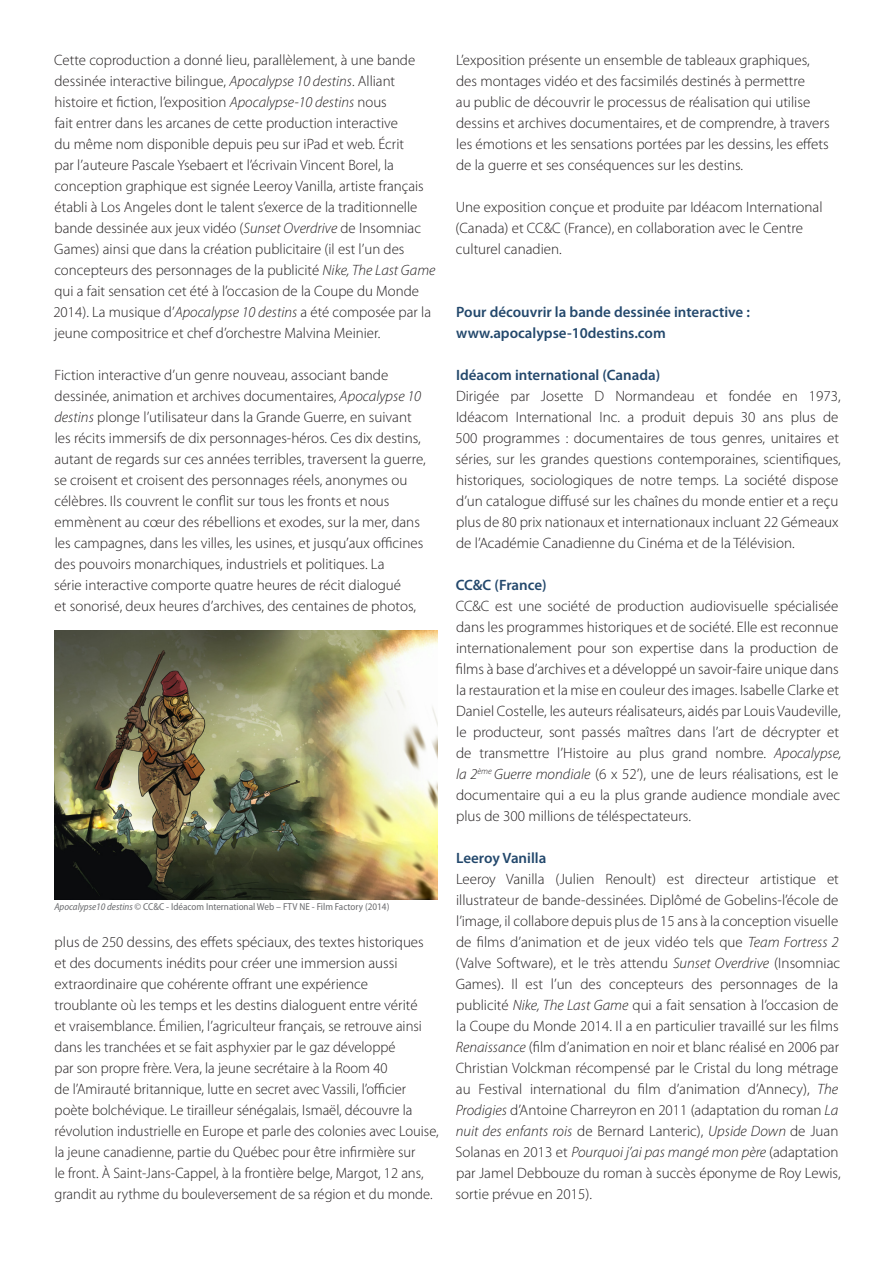
<style>
.page{position:relative;width:893px;height:1263px;background:#fff}
.page>*{position:absolute;margin:0;border:0;box-sizing:border-box;transform-origin:0 0}
.t1{font:300 15px/21px "Myriad Pro";color:#231f20}
.t2{font:600 15px/21px "Myriad Pro";color:#23486c}
.t3{font:semi-condensed 10.05px "Myriad Pro";color:#6c6d70}
.s1{font-style:italic}
</style>
<div class="page">
<img style="left:54px;top:631px;width:383px;height:269px">
<p class="t1" style="left:53px;top:50px;width:383px">Cette coproduction a donné lieu, parallèlement, à une bande dessinée interactive bilingue, <span class="s1">Apocalypse 10 destins</span>. Alliant histoire et fiction, l’exposition <span class="s1">Apocalypse-10 destins</span> nous<br>fait entrer dans les arcanes de cette production interactive<br>du même nom disponible depuis peu sur iPad et web. Écrit<br>par l’auteure Pascale Ysebaert et l’écrivain Vincent Borel, la conception graphique est signée Leeroy Vanilla, artiste français établi à Los Angeles dont le talent s’exerce de la traditionnelle bande dessinée aux jeux vidéo (<span class="s1">Sunset Overdrive</span> de Insomniac Games) ainsi que dans la création publicitaire (il est l’un des concepteurs des personnages de la publicité <span class="s1">Nike, The Last Game </span>qui a fait sensation cet été à l’occasion de la Coupe du Monde 2014). La musique d’<span class="s1">Apocalypse 10 destins</span> a été composée par la jeune compositrice et chef d’orchestre Malvina Meinier.</p>
<p class="t1" style="left:54px;top:365px;width:373px">Fiction interactive d’un genre nouveau, associant bande dessinée, animation et archives documentaires, <span class="s1">Apocalypse 10 destins</span> plonge l’utilisateur dans la Grande Guerre, en suivant les récits immersifs de dix personnages-héros. Ces dix destins, autant de regards sur ces années terribles, traversent la guerre, se croisent et croisent des personnages réels, anonymes ou célèbres. Ils couvrent le conflit sur tous les fronts et nous emmènent au cœur des rébellions et exodes, sur la mer, dans les campagnes, dans les villes, les usines, et jusqu’aux officines des pouvoirs monarchiques, industriels et politiques. La<br>série interactive comporte quatre heures de récit dialogué<br>et sonorisé, deux heures d’archives, des centaines de photos,</p>
<p class="t3" style="left:54px;top:900px;width:337px"><span class="s1">Apocalypse10 destins</span> © CC&amp;C - Idéacom International Web – FTV NE - Film Factory (2014)</p>
<p class="t1" style="left:54px;top:932px;width:386px">plus de 250 dessins, des effets spéciaux, des textes historiques et des documents inédits pour créer une immersion aussi extraordinaire que cohérente offrant une expérience<br>troublante où les temps et les destins dialoguent entre vérité<br>et vraisemblance. Émilien, l’agriculteur français, se retrouve ainsi dans les tranchées et se fait asphyxier par le gaz développé<br>par son propre frère. Vera, la jeune secrétaire à la Room 40<br>de l’Amirauté britannique, lutte en secret avec Vassili, l’officier poète bolchévique. Le tirailleur sénégalais, Ismaël, découvre la révolution industrielle en Europe et parle des colonies avec Louise, la jeune canadienne, partie du Québec pour être infirmière sur<br>le front. À Saint-Jans-Cappel, à la frontière belge, Margot, 12 ans, grandit au rythme du bouleversement de sa région et du monde.</p>
<p class="t1" style="left:456px;top:50px;width:375px">L’exposition présente un ensemble de tableaux graphiques, des montages vidéo et des facsimilés destinés à permettre<br>au public de découvrir le processus de réalisation qui utilise dessins et archives documentaires, et de comprendre, à travers les émotions et les sensations portées par les dessins, les effets de la guerre et ses conséquences sur les destins.</p>
<p class="t1" style="left:455px;top:197px;width:369px">Une exposition conçue et produite par Idéacom International (Canada) et CC&amp;C (France), en collaboration avec le Centre culturel canadien.</p>
<p class="t2" style="left:456px;top:301px;width:295px">Pour découvrir la bande dessinée interactive : www.apocalypse-10destins.com</p>
<p class="t2" style="left:456px;top:364px;width:205px">Idéacom international (Canada)</p>
<p class="t1" style="left:455px;top:386px;width:387px">Dirigée par Josette D Normandeau et fondée en 1973, Idéacom International Inc. a produit depuis 30 ans plus de 500 programmes : documentaires de tous genres, unitaires et séries, sur les grandes questions contemporaines, scientifiques, historiques, sociologiques de notre temps. La société dispose d’un catalogue diffusé sur les chaînes du monde entier et a reçu plus de 80 prix nationaux et internationaux incluant 22 Gémeaux de l’Académie Canadienne du Cinéma et de la Télévision.</p>
<p class="t2" style="left:456px;top:574px;width:92px">CC&amp;C (France)</p>
<p class="t1" style="left:456px;top:596px;width:387px">CC&amp;C est une société de production audiovisuelle spécialisée dans les programmes historiques et de société. Elle est reconnue internationalement pour son expertise dans la production de films à base d’archives et a développé un savoir-faire unique dans la restauration et la mise en couleur des images. Isabelle Clarke et Daniel Costelle, les auteurs réalisateurs, aidés par Louis Vaudeville, le producteur, sont passés maîtres dans l’art de décrypter et de transmettre l’Histoire au plus grand nombre. <span class="s1">Apocalypse, la 2</span><sup>ème</sup> <span class="s1">Guerre mondiale</span> (6 x 52’), une de leurs réalisations, est le documentaire qui a eu la plus grande audience mondiale avec plus de 300 millions de téléspectateurs.</p>
<p class="t2" style="left:456px;top:847px;width:92px">Leeroy Vanilla</p>
<p class="t1" style="left:455px;top:869px;width:387px">Leeroy Vanilla (Julien Renoult) est directeur artistique et illustrateur de bande-dessinées. Diplômé de Gobelins-l’école de l’image, il collabore depuis plus de 15 ans à la conception visuelle de films d’animation et de jeux vidéo tels que <span class="s1">Team Fortress 2 </span>(Valve Software), et le très attendu <span class="s1">Sunset Overdrive</span> (Insomniac Games). Il est l’un des concepteurs des personnages de la publicité <span class="s1">Nike, The Last Game</span> qui a fait sensation à l’occasion de la Coupe du Monde 2014. Il a en particulier travaillé sur les films <span class="s1">Renaissance</span> (film d’animation en noir et blanc réalisé en 2006 par Christian Volckman récompensé par le Cristal du long métrage au Festival international du film d’animation d’Annecy), <span class="s1">The Prodigies</span> d’Antoine Charreyron en 2011 (adaptation du roman <span class="s1">La nuit des enfants rois</span> de Bernard Lanteric), <span class="s1">Upside Down</span> de Juan Solanas en 2013 et <span class="s1">Pourquoi j’ai pas mangé mon père</span> (adaptation par Jamel Debbouze du roman à succès éponyme de Roy Lewis, sortie prévue en 2015).</p>
</div>
